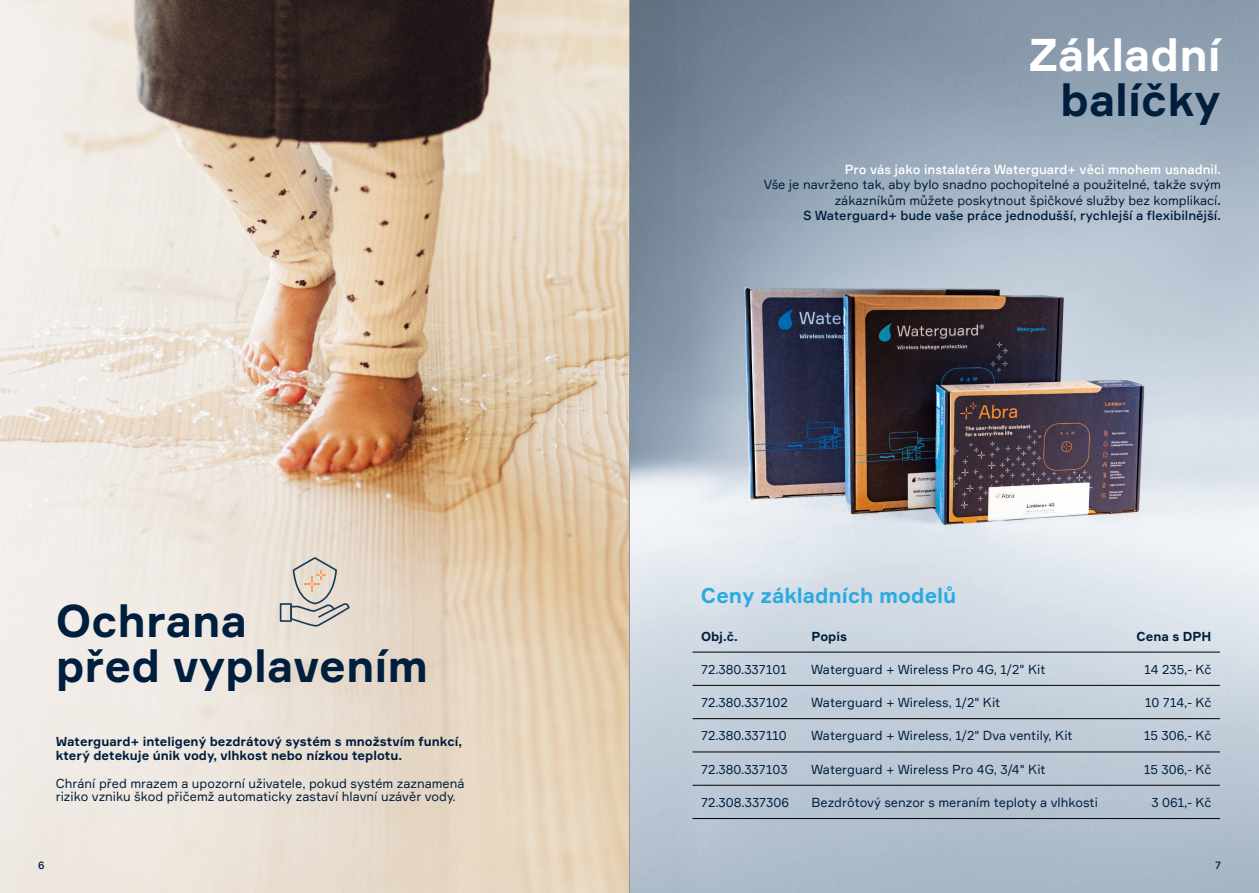
<style>
.page{position:relative;width:1259px;height:893px;background:#fff}
.page>*{position:absolute;margin:0;border:0;box-sizing:border-box;transform-origin:0 0}
.t1{font:700 45px/45px "Formular";color:#001e3e}
.t2{font:700 45px "Formular";color:#fff}
.t3{font:700 21px "Formular";color:#2baae1}
.t4{font:12.75px/15.3px "Formular";color:#001e3e}
.t5{font:700 12.75px/13.8px "Formular";color:#001e3e}
.t6{font:500 12.75px "Formular";color:#fff}
.t7{font:500 10.5px "Formular";color:#001e3e}
.s1{font-weight:500}
</style>
<div class="page">
<img style="left:0;top:0;width:1259px;height:893px">
<div style="left:280px;top:603px;width:12px;height:19px;border:2px solid #173c5a"></div>
<svg style="left:289px;top:557px;width:61px;height:70px;background:#cfc9c0"></svg>
<hr style="left:629px;top:0;width:1px;height:893px;background:#939598">
<hr style="left:692px;top:652px;width:528px;height:1px;background:#000001">
<hr style="left:692px;top:685px;width:528px;height:1px;background:#000001">
<hr style="left:692px;top:718px;width:528px;height:1px;background:#000001">
<hr style="left:692px;top:751px;width:528px;height:1px;background:#000001">
<hr style="left:692px;top:785px;width:528px;height:1px;background:#000001">
<hr style="left:692px;top:818px;width:528px;height:1px;background:#000001">
<h1 class="t1" style="left:56px;top:602px;width:374px">Ochrana<br>před vyplavením</h1>
<p class="t5" style="left:56px;top:736px;width:408px">Waterguard+ inteligený bezdrátový systém s množstvím funkcí, který detekuje únik vody, vlhkost nebo nízkou teplotu.</p>
<p class="t4" style="left:56px;top:777px;width:410px;line-height:13.8px">Chrání před mrazem a upozorní uživatele, pokud systém zaznamená riziko vzniku škod přičemž automaticky zastaví hlavní uzávěr vody.</p>
<h1 class="t2" style="left:1028px;top:36px;width:194px">Základní</h1>
<h1 class="t1" style="left:1060px;top:81px;width:162px">balíčky</h1>
<p class="t6" style="left:844px;top:164px;width:378px">Pro vás jako instalatéra Waterguard+ věci mnohem usnadnil.</p>
<p class="t4" style="left:763px;top:178px;width:459px;text-align:right">Vše je navrženo tak, aby bylo snadno pochopitelné a použitelné, takže svým zákazníkům můžete poskytnout špičkové služby bez komplikací<span class="s1">.<br>S Waterguard+ bude vaše práce jednodušší, rychlejší a flexibilnější.</span></p>
<h2 class="t3" style="left:701px;top:587px;width:257px">Ceny základních modelů</h2>
<p class="t5" style="left:701px;top:630px;width:38px">Obj.č.</p>
<p class="t5" style="left:811px;top:630px;width:37px">Popis</p>
<p class="t5" style="left:1136px;top:630px;width:76px">Cena s DPH</p>
<p class="t4" style="left:701px;top:663px;width:87px">72.380.337101</p>
<p class="t4" style="left:811px;top:663px;width:235px">Waterguard + Wireless Pro 4G, 1/2" Kit</p>
<p class="t4" style="left:1144px;top:663px;width:68px">14 235,- Kč</p>
<p class="t4" style="left:701px;top:696px;width:88px">72.380.337102</p>
<p class="t4" style="left:811px;top:696px;width:190px">Waterguard + Wireless, 1/2" Kit</p>
<p class="t4" style="left:1145px;top:696px;width:68px">10 714,- Kč</p>
<p class="t4" style="left:701px;top:729px;width:87px">72.380.337110</p>
<p class="t4" style="left:811px;top:729px;width:263px">Waterguard + Wireless, 1/2" Dva ventily, Kit</p>
<p class="t4" style="left:1144px;top:729px;width:69px">15 306,- Kč</p>
<p class="t4" style="left:701px;top:762px;width:88px">72.380.337103</p>
<p class="t4" style="left:811px;top:762px;width:236px">Waterguard + Wireless Pro 4G, 3/4" Kit</p>
<p class="t4" style="left:1144px;top:762px;width:69px">15 306,- Kč</p>
<p class="t4" style="left:701px;top:796px;width:89px">72.308.337306</p>
<p class="t4" style="left:811px;top:796px;width:288px">Bezdrôtový senzor s meraním teploty a vlhkosti</p>
<p class="t4" style="left:1151px;top:796px;width:61px">3 061,- Kč</p>
<p class="t7" style="left:38px;top:861px;width:8px">6</p>
<p class="t7" style="left:1215px;top:861px;width:7px">7</p>
</div>
